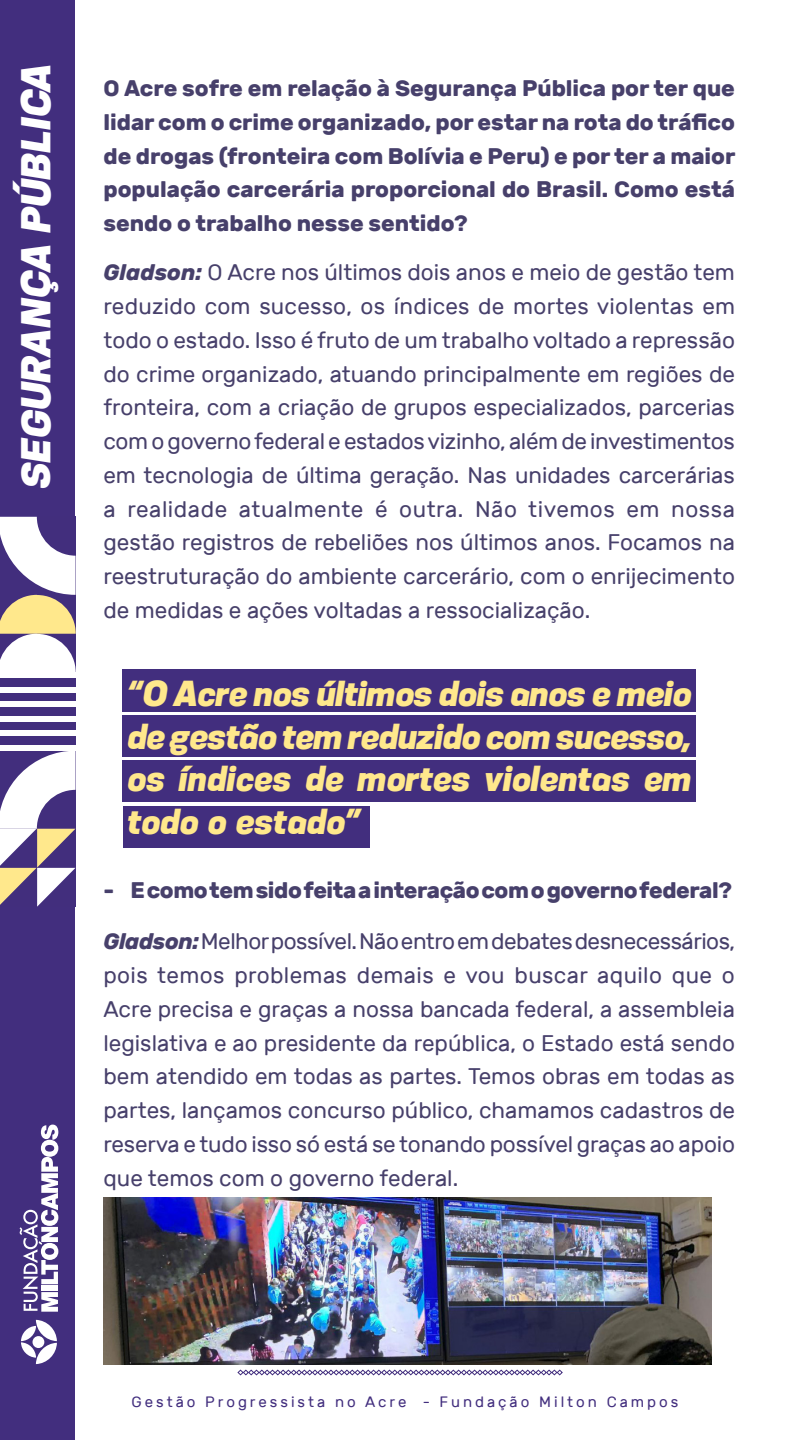
<style>
.page{position:relative;width:810px;height:1440px;background:#fff}
.page>*{position:absolute;margin:0;border:0;box-sizing:border-box;transform-origin:0 0}
.t1{font:italic 800 39px "Konsens";letter-spacing:-.005em;color:#fff}
.t2{font:italic 800 33.75px/42.8px "Konsens";color:#ffe88c;text-align:justify}
.t3{font:22.5px/33.8px "Rubik";color:#47406b;text-align:justify}
.t4{font:700 22.5px/33.8px "Rubik";letter-spacing:-.005em;color:#47406b;text-align:justify}
.t5{font:15px "Rubik";letter-spacing:.2em;color:#422e7e}
.s1{font-weight:700;font-style:italic}
</style>
<div class="page">
<svg style="left:237px;top:1370px;width:326px;height:5px"></svg>
<div style="left:0;top:0;width:75px;height:1440px;background:#422e7e"></div>
<div style="left:123px;top:669px;width:573px;height:42px;background:#422e7e"></div>
<div style="left:123px;top:715px;width:573px;height:42px;background:#422e7e"></div>
<div style="left:123px;top:760px;width:573px;height:42px;background:#422e7e"></div>
<div style="left:123px;top:806px;width:247px;height:42px;background:#422e7e"></div>
<svg style="left:21px;top:1320px;width:36px;height:45px"></svg>
<svg style="left:20px;top:1125px;width:39px;height:187px"></svg>
<svg style="left:0;top:517px;width:76px;height:199px"></svg>
<div style="left:0;top:673px;width:76px;height:5px;background:#fff"></div>
<div style="left:0;top:687px;width:76px;height:5px;background:#fff"></div>
<div style="left:0;top:702px;width:76px;height:5px;background:#fff"></div>
<div style="left:0;top:716px;width:76px;height:6px;background:#fff"></div>
<div style="left:0;top:731px;width:76px;height:5px;background:#fff"></div>
<div style="left:0;top:745px;width:76px;height:6px;background:#fff"></div>
<svg style="left:0;top:751px;width:76px;height:156px"></svg>
<img style="left:103px;top:1198px;width:609px;height:167px">
<h1 class="t1" style="left:11px;top:489px;width:429px;rotate:-90deg">SEGURANÇA PÚBLICA</h1>
<p class="t4" style="left:103px;top:71px;width:634px">O Acre sofre em relação à Segurança Pública por ter que lidar com o crime organizado, por estar na rota do tráfico de drogas (fronteira com Bolívia e Peru) e por ter a maior população carcerária proporcional do Brasil. Como está sendo o trabalho nesse sentido?</p>
<p class="t3" style="left:103px;top:256px;width:633px"><span class="s1">Gladson:</span> O Acre nos últimos dois anos e meio de gestão tem reduzido com sucesso, os índices de mortes violentas em todo o estado. Isso é fruto de um trabalho voltado a repressão do crime organizado, atuando principalmente em regiões de fronteira, com a criação de grupos especializados, parcerias com o governo federal e estados vizinho, além de investimentos em tecnologia de última geração. Nas unidades carcerárias a realidade atualmente é outra. Não tivemos em nossa gestão registros de rebeliões nos últimos anos. Focamos na reestruturação do ambiente carcerário, com o enrijecimento de medidas e ações voltadas a ressocialização.</p>
<h2 class="t2" style="left:127px;top:671px;width:566px">“O Acre nos últimos dois anos e meio de gestão tem reduzido com sucesso, os índices de mortes violentas em todo o estado”</h2>
<p class="t4" style="left:103px;top:874px;width:630px">- E como tem sido feita a interação com o governo federal?</p>
<p class="t3" style="left:103px;top:925px;width:633px"><span class="s1">Gladson:</span> Melhor possível. Não entro em debates desnecessários, pois temos problemas demais e vou buscar aquilo que o Acre precisa e graças a nossa bancada federal, a assembleia legislativa e ao presidente da república, o Estado está sendo bem atendido em todas as partes. Temos obras em todas as partes, lançamos concurso público, chamamos cadastros de reserva e tudo isso só está se tonando possível graças ao apoio que temos com o governo federal.</p>
<p class="t5" style="left:132px;top:1394px;width:548px">Gestão Progressista no Acre - Fundação Milton Campos</p>
</div>
